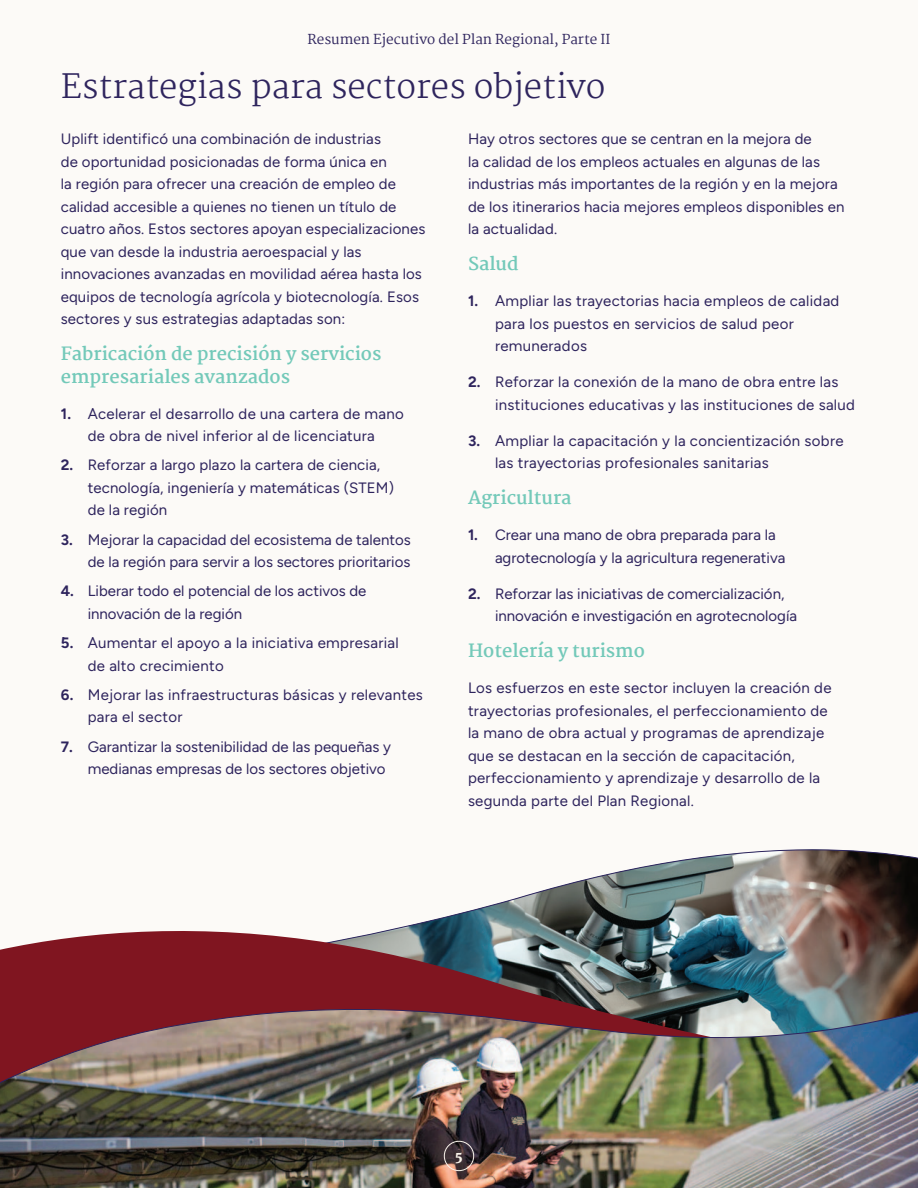
<style>
.page{position:relative;width:918px;height:1188px;background:#fcfaf7}
.page>*{position:absolute;margin:0;border:0;box-sizing:border-box;transform-origin:0 0}
.t1{font:300 33px "Martel";color:#2e245d}
.t2{font:700 18px/22.5px "Martel";color:#73c9b9}
.t3{font:15px/22.5px "Figtree";letter-spacing:.01em;color:#2e245d}
.t4{font:13.5px "Martel";color:#2e245d}
.t5{font:800 13.5px "Martel";color:#f9f3ea}
.s1{font-weight:700}
</style>
<div class="page">
<img style="left:432px;top:849px;width:486px;height:71px">
<img style="left:0;top:920px;width:918px;height:42px">
<img style="left:0;top:962px;width:918px;height:226px">
<div style="left:444px;top:1141px;width:30px;height:30px;border:1px solid #f9f3ea;border-radius:50%"></div>
<p class="t4" style="left:307px;top:33px;width:305px">Resumen Ejecutivo del Plan Regional, Parte II</p>
<h1 class="t1" style="left:61px;top:68px;width:546px">Estrategias para sectores objetivo</h1>
<p class="t3" style="left:61px;top:128px;width:366px">Uplift identificó una combinación de industrias<br>de oportunidad posicionadas de forma única en<br>la región para ofrecer una creación de empleo de calidad accesible a quienes no tienen un título de cuatro años. Estos sectores apoyan especializaciones que van desde la industria aeroespacial y las innovaciones avanzadas en movilidad aérea hasta los equipos de tecnología agrícola y biotecnología. Esos sectores y sus estrategias adaptadas son:</p>
<p class="t2" style="left:61px;top:343px;width:322px">Fabricación de precisión y servicios empresariales avanzados</p>
<p class="t3" style="left:61px;top:403px;width:345px;text-align:center"><span class="s1">1.</span> Acelerar el desarrollo de una cartera de mano de obra de nivel inferior al de licenciatura</p>
<p class="t3" style="left:88px;top:455px;width:308px;text-indent:-27px"><span class="s1">2.</span> Reforzar a largo plazo la cartera de ciencia, tecnología, ingeniería y matemáticas (STEM) de la región</p>
<p class="t3" style="left:61px;top:529px;width:351px;text-align:right"><span class="s1">3.</span> Mejorar la capacidad del ecosistema de talentos de la región para servir a los sectores prioritarios</p>
<p class="t3" style="left:88px;top:581px;width:280px;text-indent:-27px"><span class="s1">4.</span> Liberar todo el potencial de los activos de innovación de la región</p>
<p class="t3" style="left:88px;top:632px;width:313px;text-indent:-27px"><span class="s1">5.</span> Aumentar el apoyo a la iniciativa empresarial de alto crecimiento</p>
<p class="t3" style="left:88px;top:684px;width:337px;text-indent:-27px"><span class="s1">6.</span> Mejorar las infraestructuras básicas y relevantes para el sector</p>
<p class="t3" style="left:88px;top:736px;width:305px;text-indent:-27px"><span class="s1">7.</span> Garantizar la sostenibilidad de las pequeñas y medianas empresas de los sectores objetivo</p>
<p class="t3" style="left:468px;top:128px;width:378px">Hay otros sectores que se centran en la mejora de<br>la calidad de los empleos actuales en algunas de las industrias más importantes de la región y en la mejora de los itinerarios hacia mejores empleos disponibles en la actualidad.</p>
<p class="t2" style="left:468px;top:253px;width:52px">Salud</p>
<p class="t3" style="left:495px;top:290px;width:346px;text-indent:-27px"><span class="s1">1.</span> Ampliar las trayectorias hacia empleos de calidad para los puestos en servicios de salud peor remunerados</p>
<p class="t3" style="left:495px;top:371px;width:362px;text-indent:-27px"><span class="s1">2.</span> Reforzar la conexión de la mano de obra entre las instituciones educativas y las instituciones de salud</p>
<p class="t3" style="left:495px;top:430px;width:350px;text-indent:-27px"><span class="s1">3.</span> Ampliar la capacitación y la concientización sobre las trayectorias profesionales sanitarias</p>
<p class="t2" style="left:468px;top:487px;width:105px">Agricultura</p>
<p class="t3" style="left:495px;top:524px;width:292px;text-indent:-27px"><span class="s1">1.</span> Crear una mano de obra preparada para la agrotecnología y la agricultura regenerativa</p>
<p class="t3" style="left:495px;top:583px;width:304px;text-indent:-27px"><span class="s1">2.</span> Reforzar las iniciativas de comercialización, innovación e investigación en agrotecnología</p>
<p class="t2" style="left:468px;top:640px;width:178px">Hotelería y turismo</p>
<p class="t3" style="left:468px;top:677px;width:365px">Los esfuerzos en este sector incluyen la creación de trayectorias profesionales, el perfeccionamiento de la mano de obra actual y programas de aprendizaje que se destacan en la sección de capacitación, perfeccionamiento y aprendizaje y desarrollo de la segunda parte del Plan Regional.</p>
<p class="t5" style="left:455px;top:1151px;width:9px">5</p>
</div>
